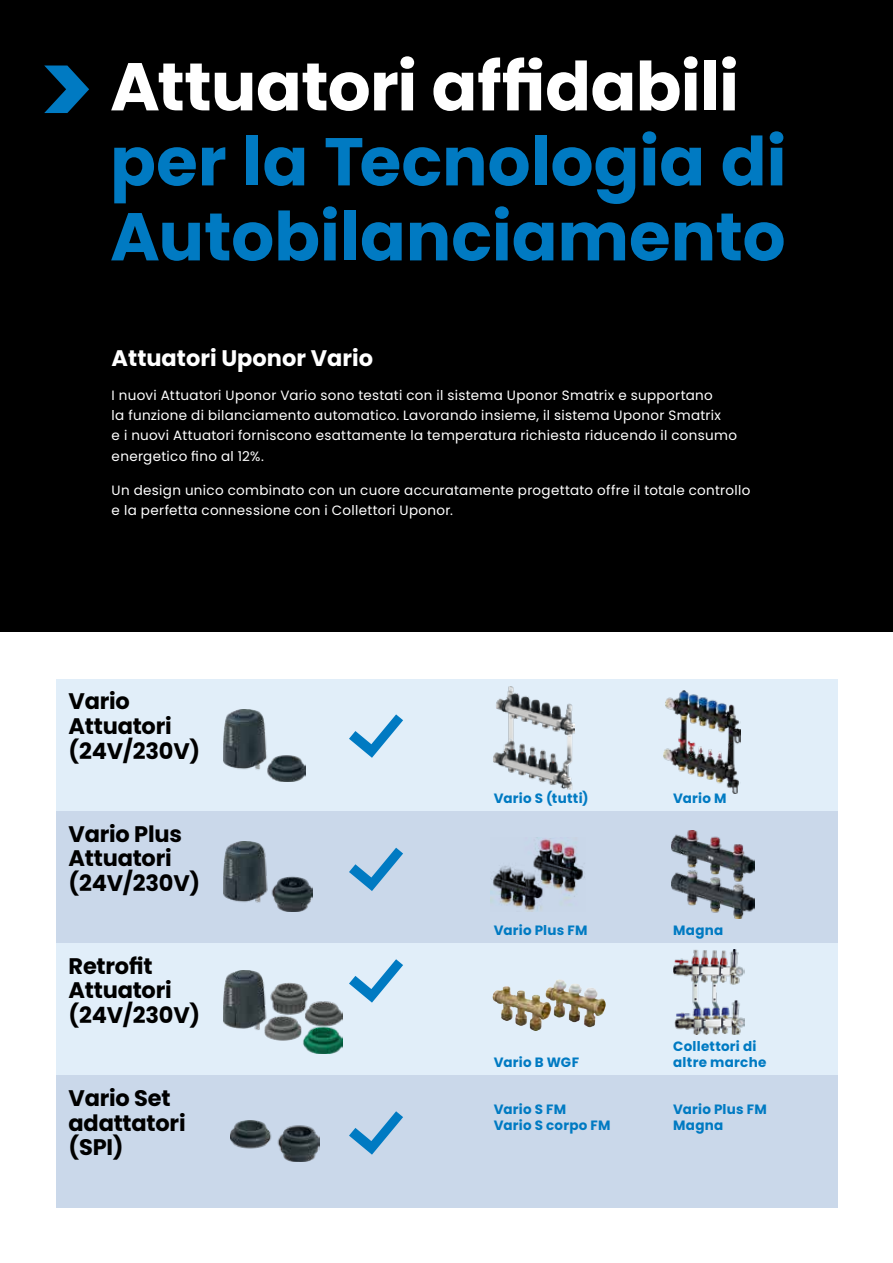
<style>
.page{position:relative;width:893px;height:1263px;background:#fff}
.page>*{position:absolute;margin:0;border:0;box-sizing:border-box;transform-origin:0 0}
.t1{font:700 67.5px/75px "Poppins";color:#007ac2}
.t2{font:700 67.5px "Poppins";letter-spacing:-.01em;color:#fff}
.t3{font:700 22.5px/24.8px "Poppins";letter-spacing:-.01em;color:#000}
.t4{font:700 22.5px "Poppins";color:#fff}
.t5{font:13.5px/20.2px "Poppins";letter-spacing:.025em;color:#fff}
.t6{font:700 13.5px/16.5px "Poppins";letter-spacing:.02em;color:#007ac2}
</style>
<div class="page">
<div style="left:0;top:0;width:893px;height:631px;background:#000"></div>
<svg style="left:44px;top:66px;width:45px;height:47px"></svg>
<div style="left:56px;top:679px;width:781px;height:132px;background:#e1eef9"></div>
<div style="left:56px;top:811px;width:781px;height:132px;background:#cad8ea"></div>
<div style="left:56px;top:943px;width:781px;height:133px;background:#e1eef9"></div>
<div style="left:56px;top:1076px;width:781px;height:132px;background:#cad8ea"></div>
<svg style="left:349px;top:714px;width:54px;height:44px"></svg>
<svg style="left:349px;top:848px;width:54px;height:43px"></svg>
<svg style="left:349px;top:959px;width:54px;height:44px"></svg>
<svg style="left:349px;top:1111px;width:54px;height:44px"></svg>
<img style="left:223px;top:709px;width:83px;height:73px">
<img style="left:223px;top:841px;width:89px;height:70px">
<img style="left:223px;top:970px;width:120px;height:83px">
<img style="left:230px;top:1120px;width:90px;height:41px">
<img style="left:493px;top:686px;width:81px;height:103px">
<img style="left:663px;top:690px;width:78px;height:103px">
<img style="left:491px;top:837px;width:94px;height:75px">
<img style="left:672px;top:831px;width:82px;height:87px">
<img style="left:545px;top:979px;width:51px;height:48px">
<img style="left:673px;top:950px;width:71px;height:84px">
<h1 class="t2" style="left:110px;top:48px;width:630px">Attuatori affidabili</h1>
<h1 class="t1" style="left:110px;top:125px;width:678px">per la Tecnologia di<br>Autobilanciamento</h1>
<h2 class="t4" style="left:112px;top:345px;width:263px">Attuatori Uponor Vario</h2>
<p class="t5" style="left:112px;top:385px;width:627px">I nuovi Attuatori Uponor Vario sono testati con il sistema Uponor Smatrix e supportano<br>la funzione di bilanciamento automatico. Lavorando insieme, il sistema Uponor Smatrix<br>e i nuovi Attuatori forniscono esattamente la temperatura richiesta riducendo il consumo energetico fino al 12%.</p>
<p class="t5" style="left:112px;top:480px;width:640px">Un design unico combinato con un cuore accuratamente progettato offre il totale controllo e la perfetta connessione con i Collettori Uponor.</p>
<h2 class="t3" style="left:69px;top:689px;width:133px">Vario<br>Attuatori (24V/230V)</h2>
<h2 class="t3" style="left:69px;top:821px;width:133px">Vario Plus<br>Attuatori (24V/230V)</h2>
<h2 class="t3" style="left:69px;top:953px;width:133px">Retrofit<br>Attuatori (24V/230V)</h2>
<h2 class="t3" style="left:69px;top:1086px;width:119px">Vario Set adattatori (SPI)</h2>
<p class="t6" style="left:494px;top:790px;width:96px">Vario S (tutti)</p>
<p class="t6" style="left:494px;top:922px;width:95px">Vario Plus FM</p>
<p class="t6" style="left:494px;top:1054px;width:87px">Vario B WGF</p>
<p class="t6" style="left:494px;top:1101px;width:118px">Vario S FM<br>Vario S corpo FM</p>
<p class="t6" style="left:673px;top:790px;width:55px">Vario M</p>
<p class="t6" style="left:673px;top:922px;width:52px">Magna</p>
<p class="t6" style="left:673px;top:1038px;width:95px">Collettori di altre marche</p>
<p class="t6" style="left:673px;top:1101px;width:95px">Vario Plus FM<br>Magna</p>
</div>
